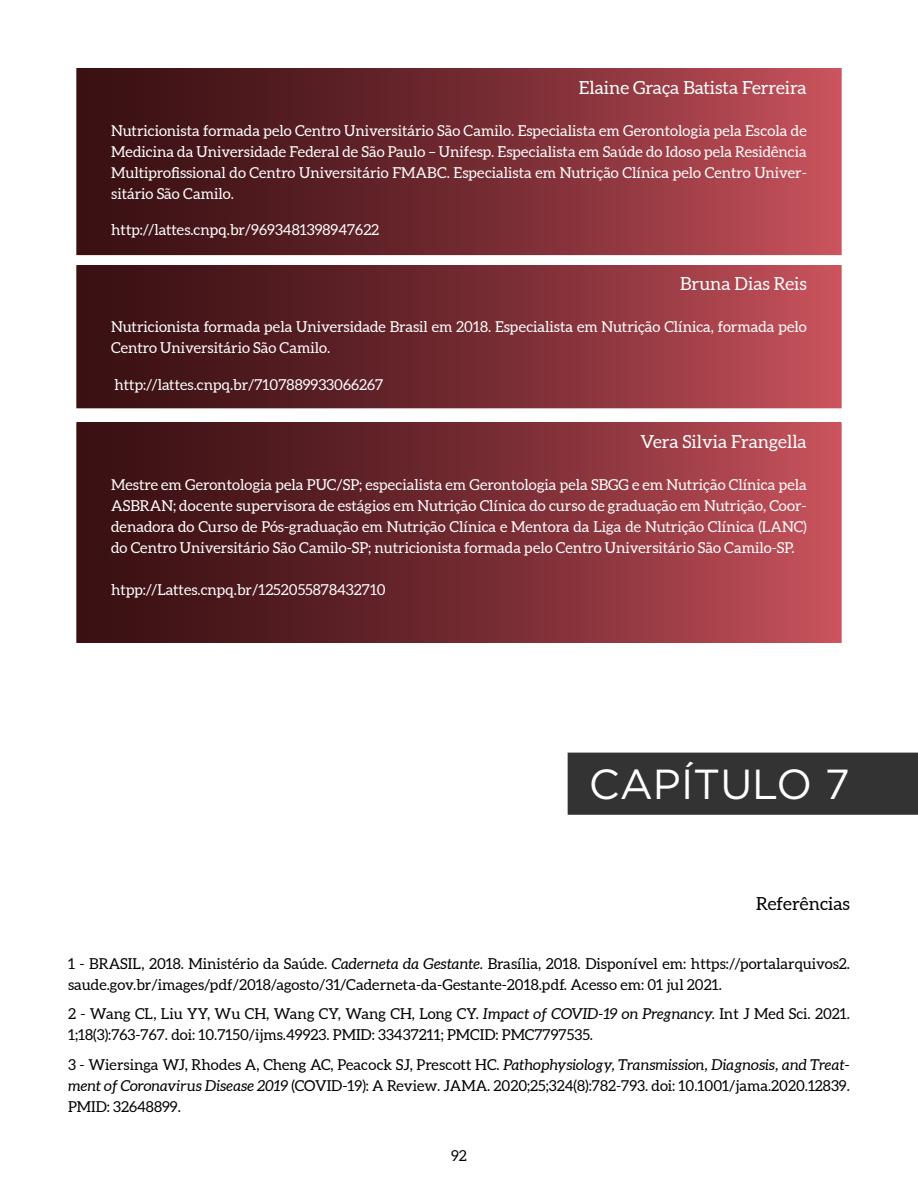
<style>
.page{position:relative;width:918px;height:1188px;background:#fff}
.page>*{position:absolute;margin:0;border:0;box-sizing:border-box;transform-origin:0 0}
.t1{font:42px "Gotham";color:#fff}
.t2{font:18px "Aleo";color:#fff}
.t3{font:18px "Aleo";color:#000}
.t4{font:15px/21px "Aleo";color:#fff;text-align:justify}
.t5{font:15px/21px "Aleo";color:#000}
.s1{font-style:italic}
</style>
<div class="page">
<div style="left:568px;top:753px;width:349px;height:61px;background:#333"></div>
<div style="left:568px;top:753px;width:350px;height:62px;border:2px solid #000"></div>
<div style="left:77px;top:69px;width:764px;height:185px;background:linear-gradient(to right,#2d0a0d,#bf4e58)"></div>
<div style="left:77px;top:266px;width:764px;height:142px;background:linear-gradient(to right,#2d0a0d,#bf4e58)"></div>
<div style="left:77px;top:423px;width:764px;height:219px;background:linear-gradient(to right,#2d0a0d,#bf4e58)"></div>
<p class="t2" style="left:579px;top:77px;width:229px">Elaine Graça Batista Ferreira</p>
<p class="t4" style="left:111px;top:121px;width:697px">Nutricionista formada pelo Centro Universitário São Camilo. Especialista em Gerontologia pela Escola de Medicina da Universidade Federal de São Paulo – Unifesp. Especialista em Saúde do Idoso pela Residência Multiprofissional do Centro Universitário FMABC. Especialista em Nutrição Clínica pelo Centro Univer&shy;sitário São Camilo.</p>
<p class="t4" style="left:111px;top:220px;width:270px">http://lattes.cnpq.br/9693481398947622</p>
<p class="t2" style="left:680px;top:273px;width:128px">Bruna Dias Reis</p>
<p class="t4" style="left:111px;top:317px;width:697px">Nutricionista formada pela Universidade Brasil em 2018. Especialista em Nutrição Clínica, formada pelo<br>Centro Universitário São Camilo.</p>
<p class="t4" style="left:114px;top:375px;width:270px">http://lattes.cnpq.br/7107889933066267</p>
<p class="t2" style="left:641px;top:431px;width:168px">Vera Silvia Frangella</p>
<p class="t4" style="left:111px;top:475px;width:697px">Mestre em Gerontologia pela PUC/SP; especialista em Gerontologia pela SBGG e em Nutrição Clínica pela ASBRAN; docente supervisora de estágios em Nutrição Clínica do curso de graduação em Nutrição, Coor&shy;denadora do Curso de Pós-graduação em Nutrição Clínica e Mentora da Liga de Nutrição Clínica (LANC) do Centro Universitário São Camilo-SP; nutricionista formada pelo Centro Universitário São Camilo-SP.</p>
<p class="t4" style="left:111px;top:580px;width:276px">htpp://Lattes.cnpq.br/1252055878432710</p>
<h1 class="t1" style="left:589px;top:757px;width:263px">CAPÍTULO 7</h1>
<p class="t3" style="left:756px;top:893px;width:95px">Referências</p>
<p class="t5" style="left:68px;top:953px;width:783px">1 - BRASIL, 2018. Ministério da Saúde. <span class="s1">Caderneta da Gestante.</span> Brasília, 2018. Disponível em: https://portalarquivos2. saude.gov.br/images/pdf/2018/agosto/31/Caderneta-da-Gestante-2018.pdf. Acesso em: 01 jul 2021.</p>
<p class="t5" style="left:68px;top:1004px;width:783px">2 - Wang CL, Liu YY, Wu CH, Wang CY, Wang CH, Long CY. <span class="s1">Impact of COVID-19 on Pregnancy.</span> Int J Med Sci. 2021.<br>1;18(3):763-767. doi: 10.7150/ijms.49923. PMID: 33437211; PMCID: PMC7797535.</p>
<p class="t5" style="left:68px;top:1054px;width:783px;text-align:justify">3 - Wiersinga WJ, Rhodes A, Cheng AC, Peacock SJ, Prescott HC. <span class="s1">Pathophysiology, Transmission, Diagnosis, and Treat&shy;ment of Coronavirus Disease 2019</span> (COVID-19): A Review. JAMA. 2020;25;324(8):782-793. doi: 10.1001/jama.2020.12839.<br>PMID: 32648899.</p>
<p class="t5" style="left:451px;top:1145px;width:17px">92</p>
</div>
